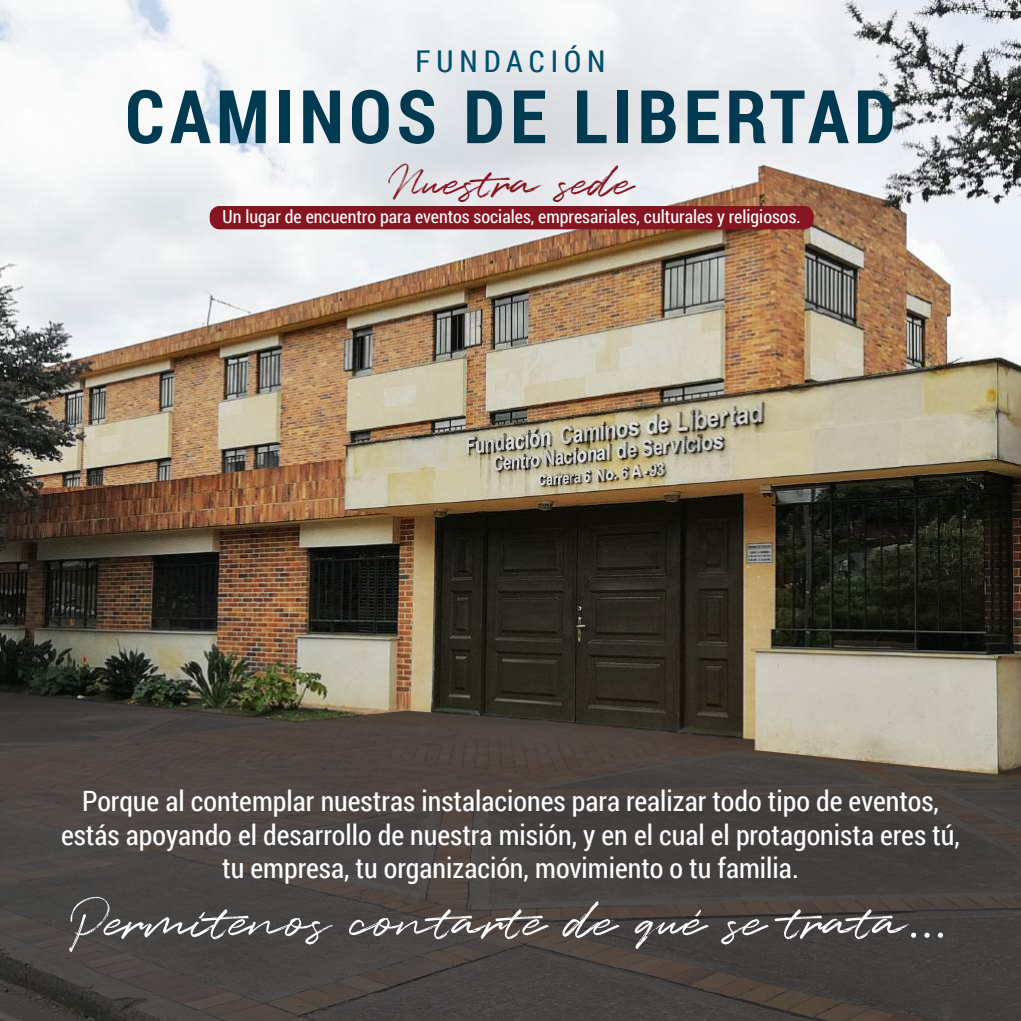
<style>
.page{position:relative;width:1021px;height:1021px;background:#fff}
.page>*{position:absolute;margin:0;border:0;box-sizing:border-box;transform-origin:0 0}
.t1{font:700 74px "Roboto Condensed";letter-spacing:.07em;color:#003a51}
.t2{font:54px "Quentin";color:#fff}
.t3{font:46px "Quentin";color:#851521}
.t4{font:30px "Roboto Condensed";letter-spacing:.2em;color:#00506c}
.t5{font:28px/33.6px "Roboto Condensed";color:#fff;text-align:center}
.t6{font:18px "Roboto Condensed";color:#fff}
.s1{font-family:"Combinado Text";font-weight:300}
</style>
<div class="page">
<img style="left:0;top:0;width:1020px;height:691px">
<svg style="left:0;top:691px;width:1020px;height:329px;background:#4e4944"></svg>
<div style="left:210px;top:206px;width:603px;height:23px;background:#851521;border-radius:10px"></div>
<p class="t4" style="left:415px;top:40px;width:191px">FUNDACIÓN</p>
<h1 class="t1" style="left:125px;top:65px;width:771px">CAMINOS DE LIBERTAD</h1>
<h3 class="t3" style="left:388px;top:151px;width:246px">Nuestra sede</h3>
<p class="t6" style="left:222px;top:204px;width:580px">Un lugar de encuentro para eventos sociales, empresariales, culturales y religiosos.</p>
<p class="t5" style="left:61px;top:783px;width:900px">Porque al contemplar nuestras instalaciones para realizar todo tipo de eventos, estás apoyando el desarrollo de nuestra misión, y en el cual el protagonista eres tú, tu empresa, tu organización, movimiento o tu familia.</p>
<h2 class="t2" style="left:69px;top:885px;width:880px">Permítenos contarte de qué se trata<span class="s1">…</span></h2>
</div>
